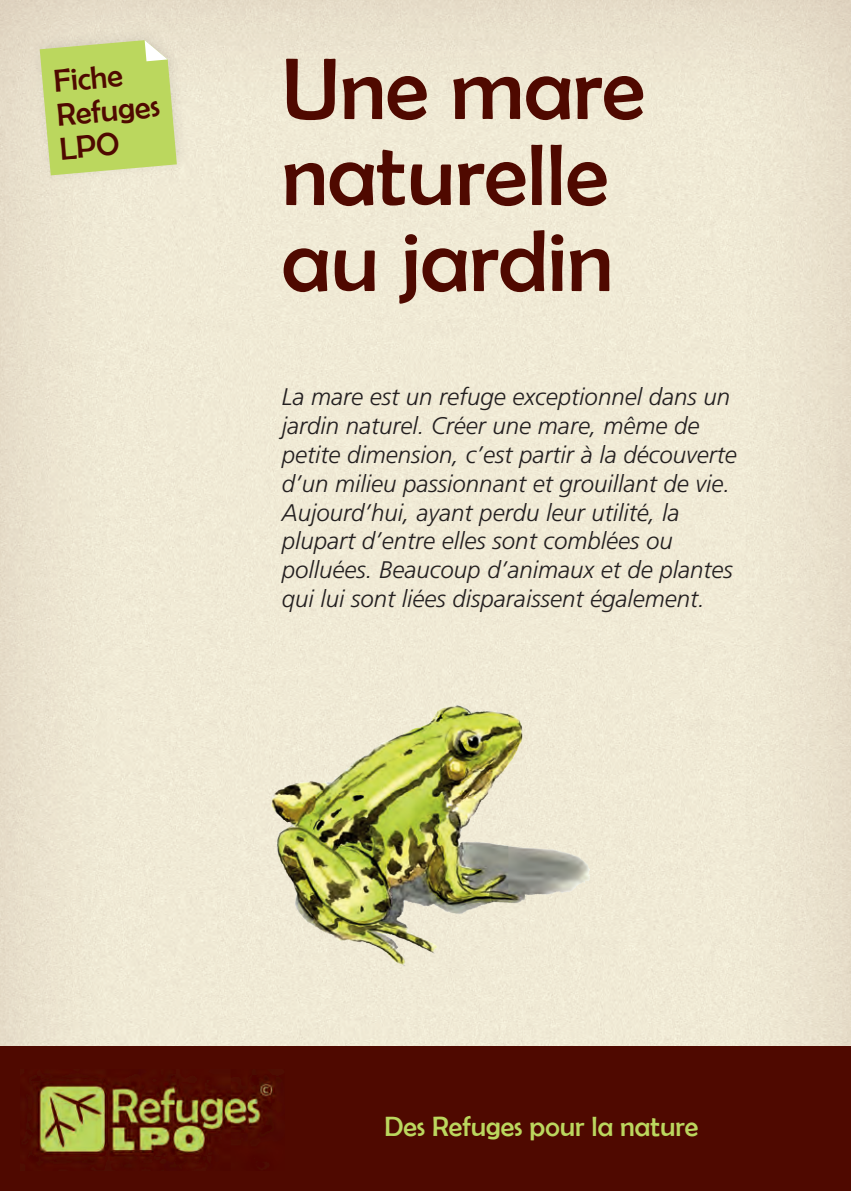
<style>
.page{position:relative;width:851px;height:1191px;background:#fff}
.page>*{position:absolute;margin:0;border:0;box-sizing:border-box;transform-origin:0 0}
.t1{font:88px/86px "Berlin Sans FB";color:#4f0900}
.t2{font:32px/34px "Berlin Sans FB";color:#4f0900}
.t3{font:28px "Berlin Sans FB";color:#bbd75e}
.t4{font:italic 300 24px/28.8px "Frutiger";color:#231f20}
</style>
<div class="page">
<div style="left:0;top:0;width:850px;height:1191px;background:#efe9d4"></div>
<div style="left:29px;top:26px;width:160px;height:158px;background:#e9e2cd"></div>
<svg style="left:40px;top:40px;width:137px;height:135px"></svg>
<div style="left:0;top:1046px;width:850px;height:145px;background:#4f0900"></div>
<img style="left:33px;top:1077px;width:242px;height:82px">
<img style="left:267px;top:694px;width:351px;height:278px">
<h2 class="t2" style="left:52px;top:64px;width:105px;rotate:-5deg">Fiche<br>Refuges<br>LPO</h2>
<h1 class="t1" style="left:282px;top:45px;width:364px">Une mare naturelle au jardin</h1>
<p class="t4" style="left:282px;top:382px;width:456px">La mare est un refuge exceptionnel dans un jardin naturel. Créer une mare, même de petite dimension, c’est partir à la découverte d’un milieu passionnant et grouillant de vie.<br>Aujourd’hui, ayant perdu leur utilité, la plupart d’entre elles sont comblées ou polluées. Beaucoup d’animaux et de plantes qui lui sont liées disparaissent également.</p>
<p class="t3" style="left:384px;top:1111px;width:315px">Des Refuges pour la nature</p>
</div>
